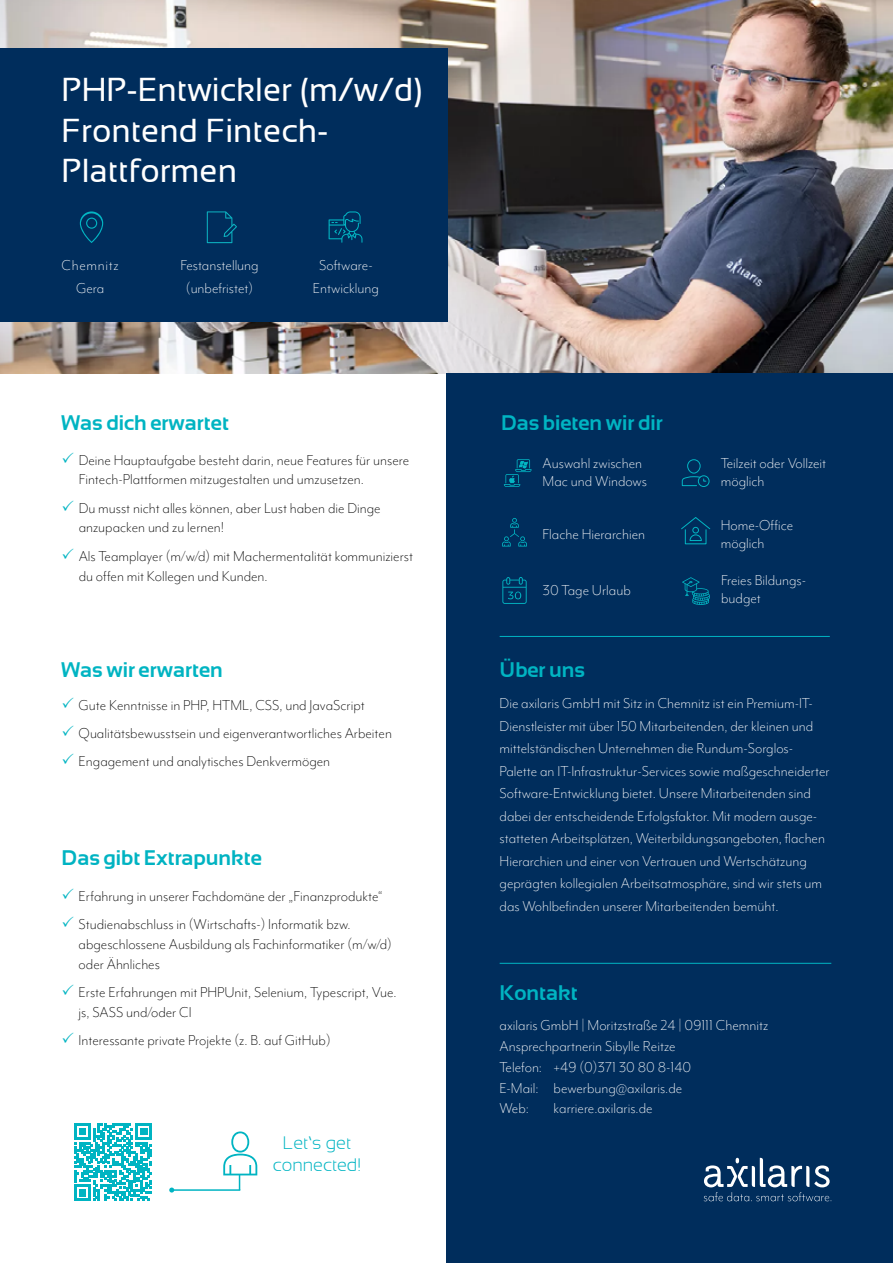
<style>
.page{position:relative;width:893px;height:1263px;background:#fff}
.page>*{position:absolute;margin:0;border:0;box-sizing:border-box;transform-origin:0 0}
.t1{font:33px/40.5px "Sansation";color:#fff}
.t2{font:700 21px "Sansation";color:#00b4c2}
.t3{font:700 21px "Sansation";color:#00b3c2}
.t4{font:300 18px/21.6px "Sansation";color:#00b4c2;text-align:center}
.t5{font:300 16.5px/22.5px "Mr Eaves Mod OT";color:#fff}
.t6{font:300 16.5px/19.8px "Mr Eaves Mod OT";color:#000}
.t7{font:300 16.5px/22.5px "Mr Eaves Mod OT";letter-spacing:.04em;color:#fff;text-align:center}
.s1{color:#00b4c2}
</style>
<div class="page">
<img style="left:0;top:0;width:893px;height:373px">
<div style="left:0;top:49px;width:448px;height:273px;background:#002d5c"></div>
<div style="left:446px;top:373px;width:447px;height:890px;background:#002d5c"></div>
<svg style="left:502px;top:577px;width:25px;height:27px"></svg>
<svg style="left:502px;top:518px;width:25px;height:28px"></svg>
<hr style="left:500px;top:636px;width:330px;height:1px;background:#00b4c2">
<hr style="left:500px;top:963px;width:331px;height:1px;background:#00b4c2">
<svg style="left:704px;top:1158px;width:127px;height:43px"></svg>
<svg style="left:223px;top:1131px;width:34px;height:59px"></svg>
<hr style="left:172px;top:1189px;width:68px;height:2px;background:#00b4c2">
<svg style="left:169px;top:1187px;width:5px;height:5px"></svg>
<svg style="left:74px;top:1123px;width:78px;height:78px"></svg>
<svg style="left:329px;top:211px;width:33px;height:32px"></svg>
<svg style="left:80px;top:211px;width:23px;height:32px"></svg>
<svg style="left:207px;top:211px;width:30px;height:32px"></svg>
<svg style="left:504px;top:459px;width:28px;height:28px"></svg>
<svg style="left:682px;top:577px;width:28px;height:28px"></svg>
<div style="left:687px;top:459px;width:14px;height:15px;border:1px solid #03b5c3;border-radius:50%"></div>
<div style="left:698px;top:475px;width:11px;height:12px;border:1px solid #03b5c3;border-radius:50%"></div>
<svg style="left:681px;top:476px;width:26px;height:10px"></svg>
<div style="left:685px;top:529px;width:21px;height:15px;border:1px solid #03b5c3"></div>
<svg style="left:681px;top:517px;width:30px;height:24px"></svg>
<h1 class="t1" style="left:62px;top:70px;width:362px">PHP-Entwickler (m/w/d)<br>Frontend Fintech-<br>Plattformen</h1>
<p class="t7" style="left:62px;top:254px;width:59px">Chemnitz<br>Gera</p>
<p class="t5" style="left:180px;top:254px;width:80px;text-align:center">Festanstellung (unbefristet)</p>
<p class="t2" style="left:62px;top:411px;width:169px">Was dich erwartet</p>
<p class="t5" style="left:313px;top:254px;width:68px;text-align:center">Software-<br>Entwicklung</p>
<p class="t6" style="left:79px;top:450px;width:332px;text-indent:-17px"><span class="s1">✓</span> Deine Hauptaufgabe besteht darin, neue Features für unsere<br>Fintech-Plattformen mitzugestalten und umzusetzen.</p>
<p class="t6" style="left:79px;top:498px;width:303px;text-indent:-17px"><span class="s1">✓</span> Du musst nicht alles können, aber Lust haben die Dinge anzupacken und zu lernen!</p>
<p class="t6" style="left:79px;top:546px;width:336px;text-indent:-17px"><span class="s1">✓</span> Als Teamplayer (m/w/d) mit Machermentalität kommunizierst du offen mit Kollegen und Kunden.</p>
<p class="t2" style="left:62px;top:657px;width:163px">Was wir erwarten</p>
<p class="t6" style="left:62px;top:695px;width:305px"><span class="s1">✓</span> Gute Kenntnisse in PHP, HTML, CSS, und JavaScript</p>
<p class="t6" style="left:62px;top:723px;width:332px"><span class="s1">✓</span> Qualitätsbewusstsein und eigenverantwortliches Arbeiten</p>
<p class="t6" style="left:62px;top:752px;width:270px"><span class="s1">✓</span> Engagement und analytisches Denkvermögen</p>
<p class="t3" style="left:62px;top:846px;width:202px">Das gibt Extrapunkte</p>
<p class="t6" style="left:62px;top:886px;width:323px"><span class="s1">✓</span> Erfahrung in unserer Fachdomäne der „Finanzprodukte“</p>
<p class="t6" style="left:79px;top:914px;width:315px;text-indent:-17px"><span class="s1">✓</span> Studienabschluss in (Wirtschafts-) Informatik bzw. abgeschlossene Ausbildung als Fachinformatiker (m/w/d) oder Ähnliches</p>
<p class="t6" style="left:79px;top:982px;width:319px;text-indent:-17px"><span class="s1">✓</span> Erste Erfahrungen mit PHPUnit, Selenium, Typescript, Vue. js, SASS und/oder CI</p>
<p class="t6" style="left:62px;top:1030px;width:271px"><span class="s1">✓</span> Interessante private Projekte (z. B. auf GitHub)</p>
<p class="t4" style="left:273px;top:1132px;width:90px">Let‘s get connected!</p>
<p class="t2" style="left:501px;top:411px;width:163px">Das bieten wir dir</p>
<p class="t5" style="left:543px;top:454px;width:106px;line-height:18px">Auswahl zwischen<br>Mac und Windows</p>
<p class="t5" style="left:543px;top:523px;width:104px">Flache Hierarchien</p>
<p class="t5" style="left:721px;top:454px;width:107px;line-height:18px">Teilzeit oder Vollzeit möglich</p>
<p class="t5" style="left:721px;top:516px;width:74px;line-height:18px">Home-Office möglich</p>
<p class="t5" style="left:543px;top:579px;width:90px">30 Tage Urlaub</p>
<p class="t5" style="left:721px;top:571px;width:87px;line-height:18px">Freies Bildungs&shy;budget</p>
<p class="t2" style="left:500px;top:657px;width:87px">Über uns</p>
<p class="t5" style="left:500px;top:692px;width:332px">Die axilaris GmbH mit Sitz in Chemnitz ist ein Premium-IT-Dienstleister mit über 150 Mitarbeitenden, der kleinen und mittelständischen Unternehmen die Rundum-Sorglos-Palette an IT-Infrastruktur-Services sowie maßgeschneiderter Software-Entwicklung bietet. Unsere Mitarbeitenden sind dabei der entscheidende Erfolgsfaktor. Mit modern ausge&shy;statteten Arbeitsplätzen, Weiterbildungsangeboten, flachen Hierarchien und einer von Vertrauen und Wertschätzung geprägten kollegialen Arbeitsatmosphäre, sind wir stets um das Wohlbefinden unserer Mitarbeitenden bemüht.</p>
<p class="t2" style="left:500px;top:980px;width:80px">Kontakt</p>
<p class="t5" style="left:500px;top:1015px;width:270px;line-height:20.7px">axilaris GmbH | Moritzstraße 24 | 09111 Chemnitz<br>Ansprechpartnerin Sibylle Reitze<br>Telefon: +49 (0)371 30 80 8-140<br>E-Mail: bewerbung@axilaris.de<br>Web:</p>
<p class="t5" style="left:554px;top:1096px;width:100px">karriere.axilaris.de</p>
</div>
